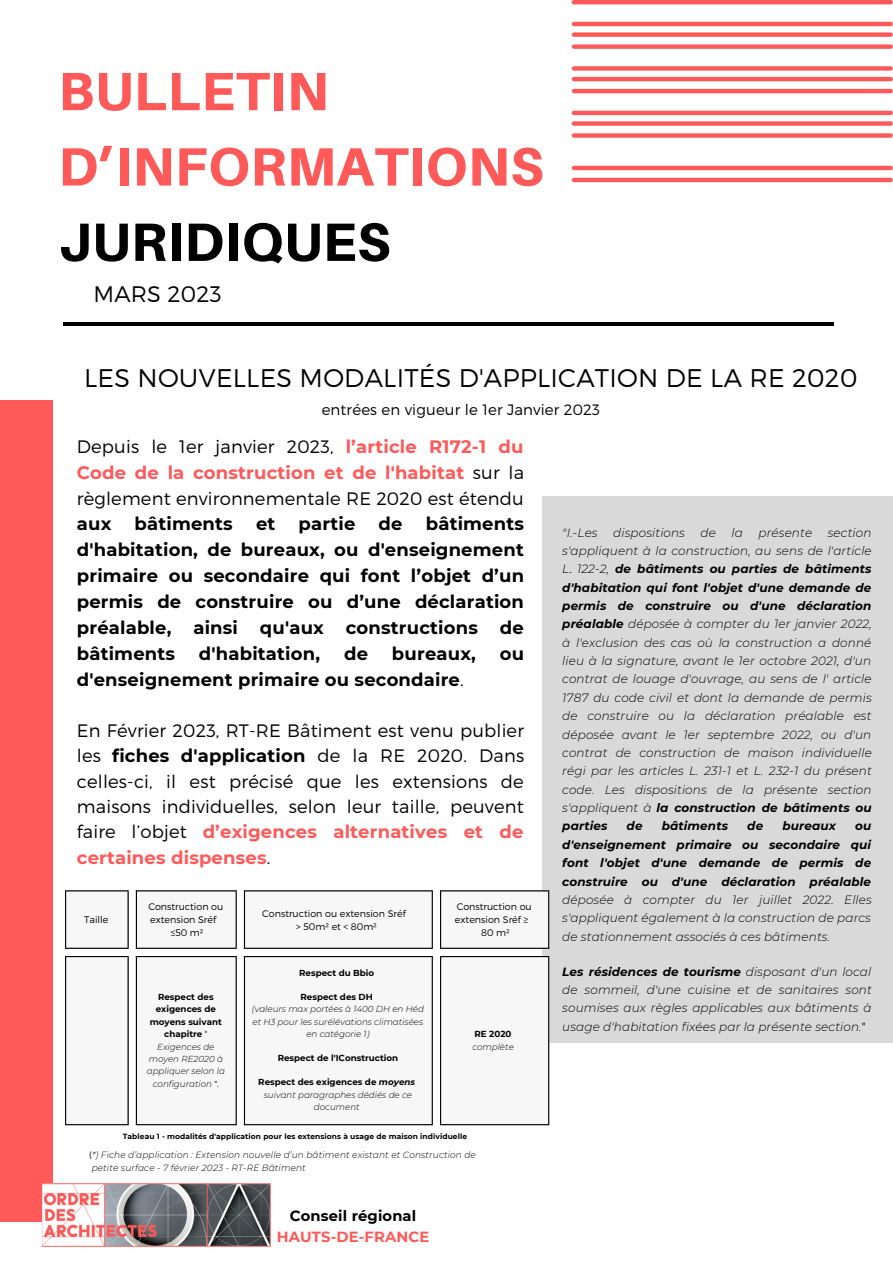
<style>
.page{position:relative;width:893px;height:1264px;background:#fff}
.page>*{position:absolute;margin:0;border:0;box-sizing:border-box;transform-origin:0 0}
.t1{font:800 54px/75.3px "Aileron";letter-spacing:.01em;color:#ff5959}
.t2{font:800 54px "Aileron";letter-spacing:.01em;color:#000}
.t3{font:300 25.5px "Montserrat";letter-spacing:.01em;color:#000}
.t4{font:300 22.5px "Montserrat";letter-spacing:.01em;color:#000}
.t5{font:300 18px/25.3px "Montserrat";letter-spacing:.01em;color:#000;text-align:justify}
.t6{font:700 18px/26px "Montserrat";letter-spacing:.01em;color:#000;text-align:justify}
.t7{font:300 15px "Montserrat";letter-spacing:.01em;color:#000}
.t8{font:700 14.7px "Montserrat";letter-spacing:.01em;color:#000}
.t9{font:700 14.7px "Montserrat";letter-spacing:.01em;color:#ff5959}
.t10{font:italic 300 12px/18.3px "Montserrat";letter-spacing:.01em;color:#000;text-align:justify}
.t11{font:italic 700 12px/18.3px "Montserrat";letter-spacing:.01em;color:#000;text-align:justify}
.t12{font:300 9.6px/13px "Montserrat";color:#000;text-align:center}
.t13{font:italic 300 9px/12.8px "Montserrat";letter-spacing:.01em;color:#000}
.t14{font:italic 300 8.7px/12.5px "Montserrat";color:#000;text-align:center}
.t15{font:700 8.7px "Montserrat";color:#000}
.t16{font:700 7.5px "Montserrat";letter-spacing:.01em;color:#000}
.s1{font-weight:700;color:#ff5959}
.s2{font-weight:300}
.s3{font-weight:700}
.s4{font-weight:700;font-style:normal}
.s5{font-style:normal}
</style>
<div class="page">
<div style="left:0;top:400px;width:53px;height:821px;background:#ff5959"></div>
<hr style="left:571px;top:0;width:321px;height:4px;background:#ff5959;border-radius:2px">
<div style="left:571px;top:44px;width:321px;height:5px;background:#ff5959;border-radius:2px"></div>
<hr style="left:571px;top:89px;width:321px;height:4px;background:#ff5959;border-radius:2px">
<div style="left:571px;top:133px;width:321px;height:5px;background:#ff5959;border-radius:2px"></div>
<hr style="left:571px;top:178px;width:321px;height:4px;background:#ff5959;border-radius:2px">
<div style="left:571px;top:32px;width:321px;height:5px;background:#ff5959;border-radius:2px"></div>
<hr style="left:571px;top:77px;width:321px;height:4px;background:#ff5959;border-radius:2px">
<div style="left:571px;top:121px;width:321px;height:5px;background:#ff5959;border-radius:2px"></div>
<hr style="left:571px;top:166px;width:321px;height:4px;background:#ff5959;border-radius:2px">
<hr style="left:571px;top:22px;width:321px;height:4px;background:#ff5959;border-radius:2px">
<div style="left:571px;top:66px;width:321px;height:5px;background:#ff5959;border-radius:2px"></div>
<hr style="left:571px;top:111px;width:321px;height:4px;background:#ff5959;border-radius:2px">
<hr style="left:64px;top:322px;width:770px;height:3px;background:#000">
<div style="left:542px;top:496px;width:350px;height:546px;background:#d9d9d9"></div>
<img style="left:42px;top:1183px;width:228px;height:63px">
<svg style="left:65px;top:890px;width:484px;height:235px"></svg>
<hr style="left:65px;top:891px;width:1px;height:56px;background:#000">
<hr style="left:127px;top:891px;width:2px;height:56px;background:#000">
<hr style="left:65px;top:890px;width:64px;height:1px;background:#000">
<hr style="left:65px;top:947px;width:64px;height:1px;background:#000">
<hr style="left:136px;top:891px;width:1px;height:56px;background:#000">
<hr style="left:235px;top:891px;width:2px;height:56px;background:#000">
<hr style="left:136px;top:890px;width:101px;height:1px;background:#000">
<hr style="left:136px;top:947px;width:101px;height:1px;background:#000">
<hr style="left:244px;top:891px;width:1px;height:56px;background:#000">
<hr style="left:431px;top:891px;width:2px;height:56px;background:#000">
<hr style="left:244px;top:890px;width:189px;height:1px;background:#000">
<hr style="left:244px;top:947px;width:189px;height:1px;background:#000">
<hr style="left:440px;top:891px;width:1px;height:56px;background:#000">
<hr style="left:548px;top:891px;width:1px;height:56px;background:#000">
<hr style="left:440px;top:890px;width:109px;height:1px;background:#000">
<hr style="left:440px;top:947px;width:109px;height:1px;background:#000">
<hr style="left:65px;top:957px;width:1px;height:167px;background:#000">
<hr style="left:127px;top:957px;width:2px;height:167px;background:#000">
<hr style="left:65px;top:956px;width:64px;height:1px;background:#000">
<hr style="left:65px;top:1124px;width:64px;height:1px;background:#000">
<hr style="left:136px;top:957px;width:1px;height:167px;background:#000">
<hr style="left:235px;top:957px;width:2px;height:167px;background:#000">
<hr style="left:136px;top:956px;width:101px;height:1px;background:#000">
<hr style="left:136px;top:1124px;width:101px;height:1px;background:#000">
<hr style="left:244px;top:957px;width:1px;height:167px;background:#000">
<hr style="left:431px;top:957px;width:2px;height:167px;background:#000">
<hr style="left:244px;top:956px;width:189px;height:1px;background:#000">
<hr style="left:244px;top:1124px;width:189px;height:1px;background:#000">
<hr style="left:440px;top:957px;width:1px;height:167px;background:#000">
<hr style="left:548px;top:957px;width:1px;height:167px;background:#000">
<hr style="left:440px;top:956px;width:109px;height:1px;background:#000">
<hr style="left:440px;top:1124px;width:109px;height:1px;background:#000">
<h1 class="t1" style="left:58px;top:53px;width:486px">BULLETIN<br>D’INFORMATIONS</h1>
<h1 class="t2" style="left:58px;top:208px;width:333px">JURIDIQUES</h1>
<h3 class="t4" style="left:93px;top:280px;width:130px">MARS 2023</h3>
<h2 class="t3" style="left:84px;top:361px;width:774px">LES NOUVELLES MODALITÉS D'APPLICATION DE LA RE 2020</h2>
<p class="t7" style="left:321px;top:400px;width:280px">entrées en vigueur le 1er Janvier 2023</p>
<h3 class="t5" style="left:77px;top:433px;width:449px;line-height:26px">Depuis le 1er janvier 2023, <span class="s1">l’article R172-1 du Code de la construction et de l'habitat</span> sur la règlement environnementale RE 2020 est étendu</h3>
<h3 class="t6" style="left:77px;top:510px;width:36px">aux</h3>
<h3 class="t6" style="left:135px;top:510px;width:100px">bâtiments</h3>
<h3 class="t6" style="left:256px;top:510px;width:21px">et</h3>
<h3 class="t6" style="left:298px;top:510px;width:58px">partie</h3>
<h3 class="t6" style="left:378px;top:510px;width:25px">de</h3>
<h3 class="t6" style="left:77px;top:510px;width:448px;text-indent:349px">bâtiments d'habitation, de bureaux, ou d'enseignement primaire ou secondaire qui font l’objet d’un permis de construire ou d’une déclaration préalable, ainsi qu'aux constructions de bâtiments</h3>
<h3 class="t6" style="left:199px;top:640px;width:123px">d'habitation,</h3>
<h3 class="t6" style="left:344px;top:640px;width:25px">de</h3>
<h3 class="t6" style="left:392px;top:640px;width:85px">bureaux,</h3>
<h3 class="t6" style="left:500px;top:640px;width:26px">ou</h3>
<h3 class="t6" style="left:77px;top:666px;width:388px">d'enseignement primaire ou secondaire<span class="s2">.</span></h3>
<p class="t5" style="left:77px;top:717px;width:449px">En Février 2023, RT-RE Bâtiment est venu publier les <span class="s3">fiches d'application</span> de la RE 2020. Dans celles-ci, il est précisé que les extensions de maisons individuelles, selon leur taille, peuvent faire l’objet <span class="s1">d’exigences alternatives et de certaines dispenses</span>.</p>
<p class="t12" style="left:84px;top:912px;width:26px">Taille</p>
<p class="t12" style="left:148px;top:899px;width:77px">Construction ou extension Sréf ≤50 m²</p>
<p class="t12" style="left:262px;top:906px;width:145px">Construction ou extension Sréf &gt; 50m² et &lt; 80m²</p>
<p class="t12" style="left:455px;top:899px;width:78px">Construction ou extension Sréf ≥<br>80 m²</p>
<p class="t14" style="left:147px;top:990px;width:80px"><span class="s4">Respect des exigences de moyens suivant chapitre</span> <span class="s5">"<br></span>Exigences de moyen RE2020 à appliquer selon la configuration <span class="s5">".</span></p>
<p class="t15" style="left:299px;top:967px;width:76px">Respect du Bbio</p>
<p class="t15" style="left:300px;top:991px;width:74px">Respect des DH</p>
<p class="t14" style="left:252px;top:1002px;width:173px">(valeurs max portées à 1400 DH en Héd et H3 pour les surélévations climatisées en catégorie 1)</p>
<p class="t15" style="left:278px;top:1052px;width:122px">Respect de l'IConstruction</p>
<p class="t14" style="left:258px;top:1076px;width:158px"><span class="s4">Respect des exigences de</span> <span class="s3">moyens </span>suivant paragraphes dédiés de ce document</p>
<p class="t15" style="left:474px;top:1028px;width:38px">RE 2020</p>
<p class="t14" style="left:472px;top:1040px;width:43px">complète</p>
<p class="t16" style="left:123px;top:1131px;width:345px">Tableau 1 - modalités d'application pour les extensions à usage de maison individuelle</p>
<p class="t13" style="left:89px;top:1148px;width:388px"><span class="s5">(</span>*) Fiche d’application : Extension nouvelle d’un bâtiment existant et Construction de petite surface - 7 février 2023 - RT-RE Bâtiment</p>
<p class="t8" style="left:290px;top:1206px;width:128px">Conseil régional</p>
<p class="t9" style="left:277px;top:1227px;width:154px">HAUTS-DE-FRANCE</p>
<p class="t10" style="left:562px;top:523px;width:37px">"I.-Les</p>
<p class="t10" style="left:613px;top:523px;width:73px">dispositions</p>
<p class="t10" style="left:700px;top:523px;width:17px">de</p>
<p class="t10" style="left:731px;top:523px;width:13px">la</p>
<p class="t10" style="left:758px;top:523px;width:55px">présente</p>
<p class="t10" style="left:562px;top:523px;width:311px;text-indent:265px">section s'appliquent à la construction, au sens de l'article L<span class="s5">.</span> 122-2, <span class="s3">de bâtiments ou parties de bâtiments d'habitation qui font l'objet d'une demande de permis de construire ou d'une déclaration préalable</span> déposée à compter du 1er janvier 2022, à l'exclusion des cas où la construction a donné lieu à la signature, avant le 1er octobre 2021, d'un contrat de louage d'ouvrage, au sens de l' article 1787 du code civil et dont la demande de permis de construire ou la déclaration préalable est déposée avant le 1er septembre 2022, ou d'un contrat de construction de maison individuelle régi par les articles L. 231-1 et L. 232-1 du présent code. Les dispositions de la présente section s'appliquent à <span class="s3">la construction de bâtiments ou parties</span></p>
<p class="t11" style="left:626px;top:817px;width:17px">de</p>
<p class="t11" style="left:661px;top:817px;width:68px">bâtiments</p>
<p class="t11" style="left:747px;top:817px;width:17px">de</p>
<p class="t11" style="left:782px;top:817px;width:55px">bureaux</p>
<p class="t11" style="left:562px;top:817px;width:310px;text-indent:293px">ou d'enseignement primaire ou secondaire qui font l'objet d'une demande de permis de construire ou d'une déclaration préalable</p>
<p class="t10" style="left:562px;top:890px;width:311px">déposée à compter du 1er juillet 2022. Elles s'appliquent également à la construction de parcs de stationnement associés à ces bâtiments.</p>
<p class="t10" style="left:562px;top:962px;width:311px"><span class="s3">Les résidences de tourisme</span> disposant d'un local de sommeil, d'une cuisine et de sanitaires sont soumises aux règles applicables aux bâtiments à usage d'habitation fixées par la présente section.<span class="s5">"</span></p>
</div>
